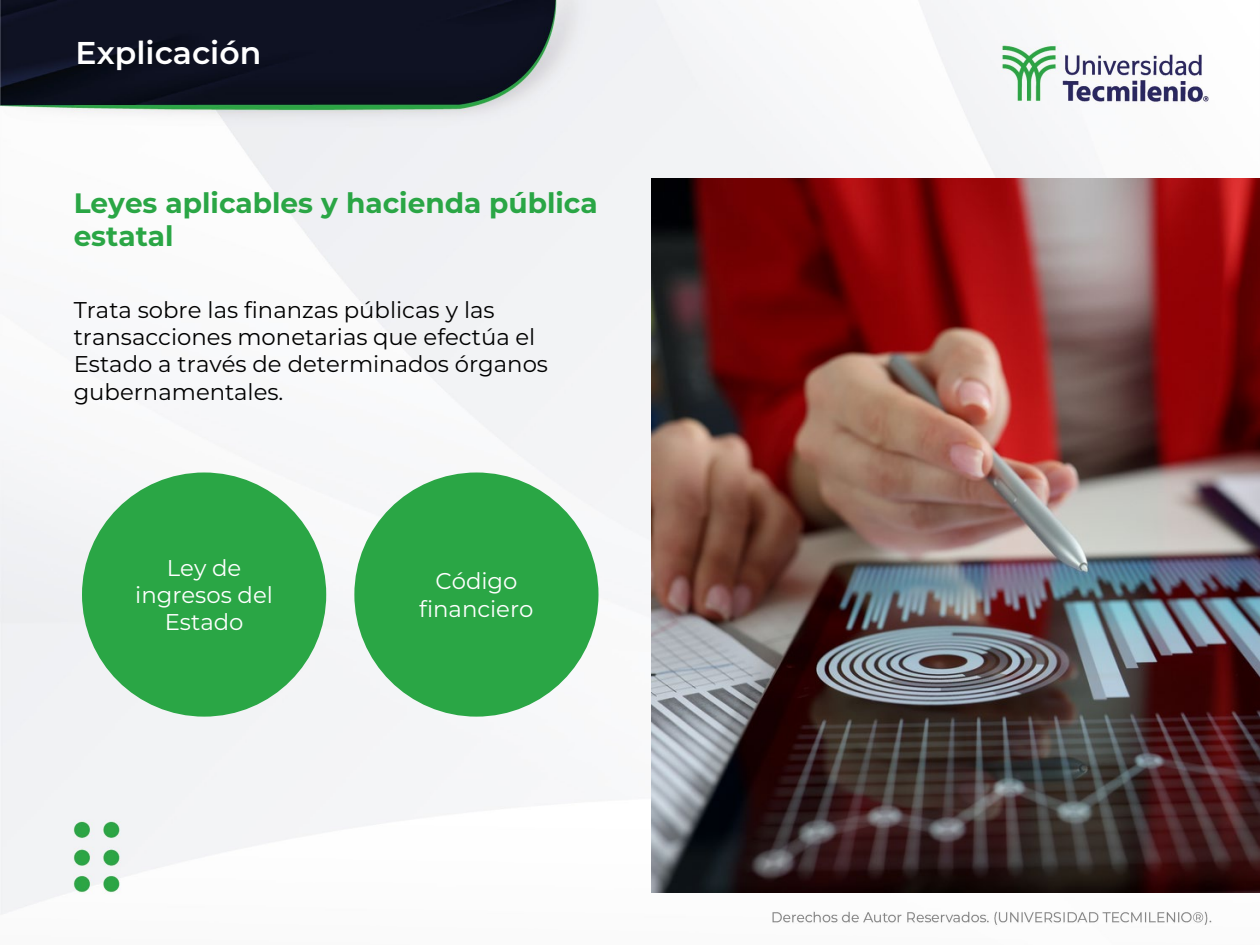
<style>
.page{position:relative;width:1260px;height:945px;background:#fff}
.page>*{position:absolute;margin:0;border:0;box-sizing:border-box;transform-origin:0 0}
.t1{font:600 31.5px "Montserrat";color:#fff}
.t2{font:700 28px/33.6px "Montserrat";color:#2aa645}
.t3{font:22.75px/27.3px "Montserrat";color:#000}
.t4{font:22.75px/27.3px "Montserrat";color:#fff;text-align:center}
</style>
<div class="page">
<img style="left:0;top:0;width:1260px;height:925px">
<img style="left:652px;top:178px;width:608px;height:714px">
<div style="left:82px;top:472px;width:244px;height:245px;background:#2aa645;border-radius:50%"></div>
<div style="left:354px;top:472px;width:244px;height:245px;background:#2aa645;border-radius:50%"></div>
<h1 class="t1" style="left:76px;top:31px;width:187px">Explicación</h1>
<p class="t2" style="left:74px;top:185px;width:526px">Leyes aplicables y hacienda pública estatal</p>
<p class="t3" style="left:74px;top:295px;width:476px">Trata sobre las finanzas públicas y las transacciones monetarias que efectúa el Estado a través de determinados órganos gubernamentales.</p>
<p class="t4" style="left:135px;top:553px;width:139px">Ley de ingresos del<br>Estado</p>
<p class="t4" style="left:419px;top:567px;width:116px">Código financiero</p>
</div>
